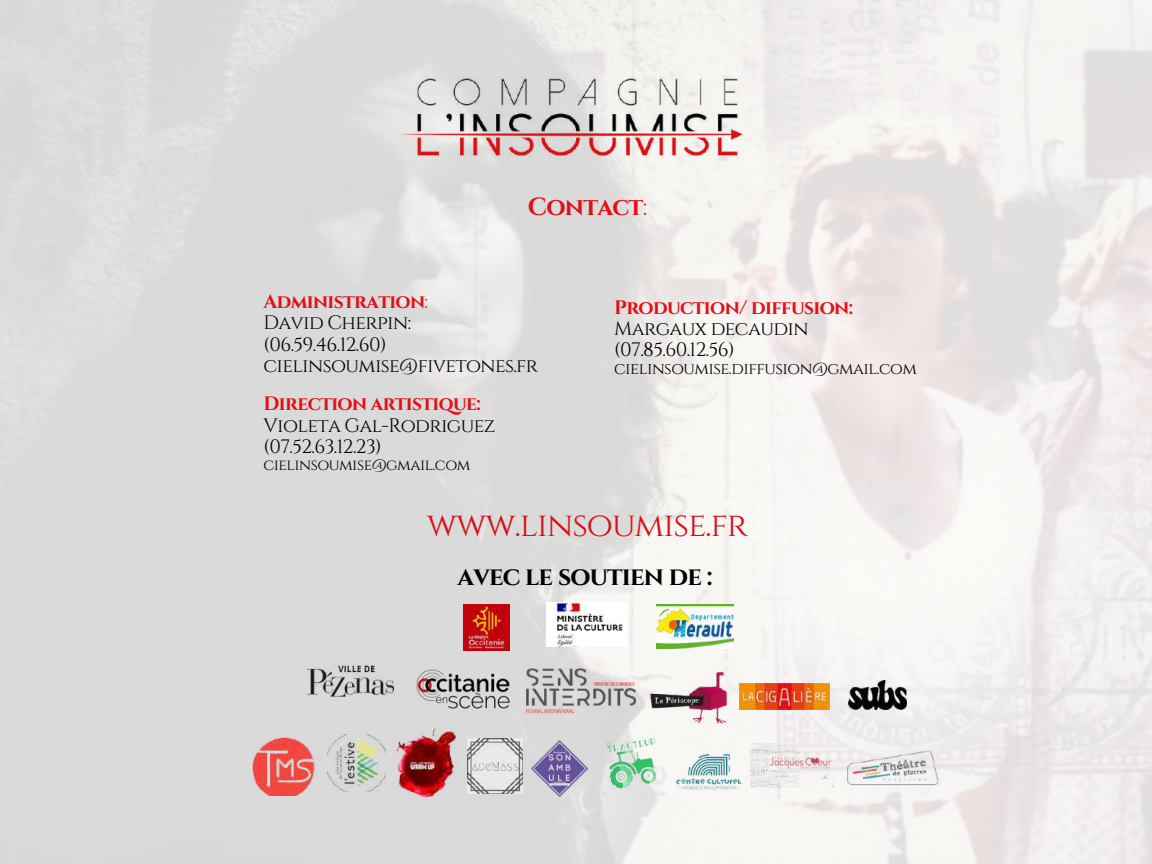
<style>
.page{position:relative;width:1152px;height:864px;background:#fff}
.page>*{position:absolute;margin:0;border:0;box-sizing:border-box;transform-origin:0 0}
.t1{font:33.75px "Cinzel";letter-spacing:-.03em;color:#da0f16}
.t2{font:700 25.8px "Cinzel";letter-spacing:-.03em;color:#000}
.t3{font:700 24.75px "Cinzel";letter-spacing:-.03em;color:#e30f17}
.t4{font:19.5px/21.3px "Cinzel";letter-spacing:-.03em;color:#000}
.t5{font:700 19.5px "Cinzel";letter-spacing:-.03em;color:#e30f17}
.t6{font:16.35px "Cinzel";letter-spacing:-.03em;color:#000}
.t7{font:15.45px "Cinzel";letter-spacing:-.03em;color:#000}
.s1{font-weight:400}
.s2{font-weight:700;color:#e30f17}
.s3{color:#e30f17}
</style>
<div class="page">
<img style="left:0;top:0;width:1152px;height:864px">
<img style="left:393px;top:0;width:366px;height:298px">
<img style="left:547px;top:602px;width:81px;height:44px">
<img style="left:464px;top:604px;width:46px;height:46px">
<img style="left:656px;top:604px;width:78px;height:44px">
<img style="left:527px;top:663px;width:109px;height:55px">
<img style="left:848px;top:681px;width:59px;height:28px">
<img style="left:411px;top:664px;width:104px;height:50px">
<img style="left:299px;top:644px;width:94px;height:52px">
<img style="left:636px;top:664px;width:109px;height:63px">
<img style="left:739px;top:683px;width:90px;height:26px">
<img style="left:478px;top:739px;width:45px;height:55px">
<img style="left:843px;top:747px;width:110px;height:44px">
<img style="left:252px;top:737px;width:67px;height:59px">
<img style="left:750px;top:744px;width:85px;height:44px">
<img style="left:328px;top:734px;width:40px;height:58px">
<img style="left:531px;top:740px;width:57px;height:57px">
<img style="left:597px;top:729px;width:69px;height:68px">
<img style="left:676px;top:738px;width:66px;height:67px">
<img style="left:368px;top:726px;width:110px;height:75px">
<p class="t3" style="left:528px;top:191px;width:120px">Contact<span class="s1">:</span></p>
<p class="t4" style="left:263px;top:292px;width:276px"><span class="s2">Administration</span><span class="s3">:<br></span>David Cherpin: (06.59.46.12.60) cielinsoumise@fivetones.fr</p>
<p class="t5" style="left:263px;top:391px;width:219px">Direction artistique:</p>
<p class="t4" style="left:263px;top:415px;width:234px">Violeta Gal-Rodriguez (07.52.63.12.23)</p>
<p class="t7" style="left:263px;top:455px;width:209px">cielinsoumise@gmail.com</p>
<p class="t5" style="left:614px;top:295px;width:240px">Production/ diffusion:</p>
<p class="t4" style="left:614px;top:319px;width:196px;line-height:20.7px">Margaux decaudin (07.85.60.12.56)</p>
<p class="t6" style="left:614px;top:358px;width:304px">cielinsoumise.diffusion@gmail.com</p>
<h1 class="t1" style="left:427px;top:504px;width:323px">www.linsoumise.fr</h1>
<h2 class="t2" style="left:458px;top:560px;width:256px">avec le soutien de :</h2>
</div>
